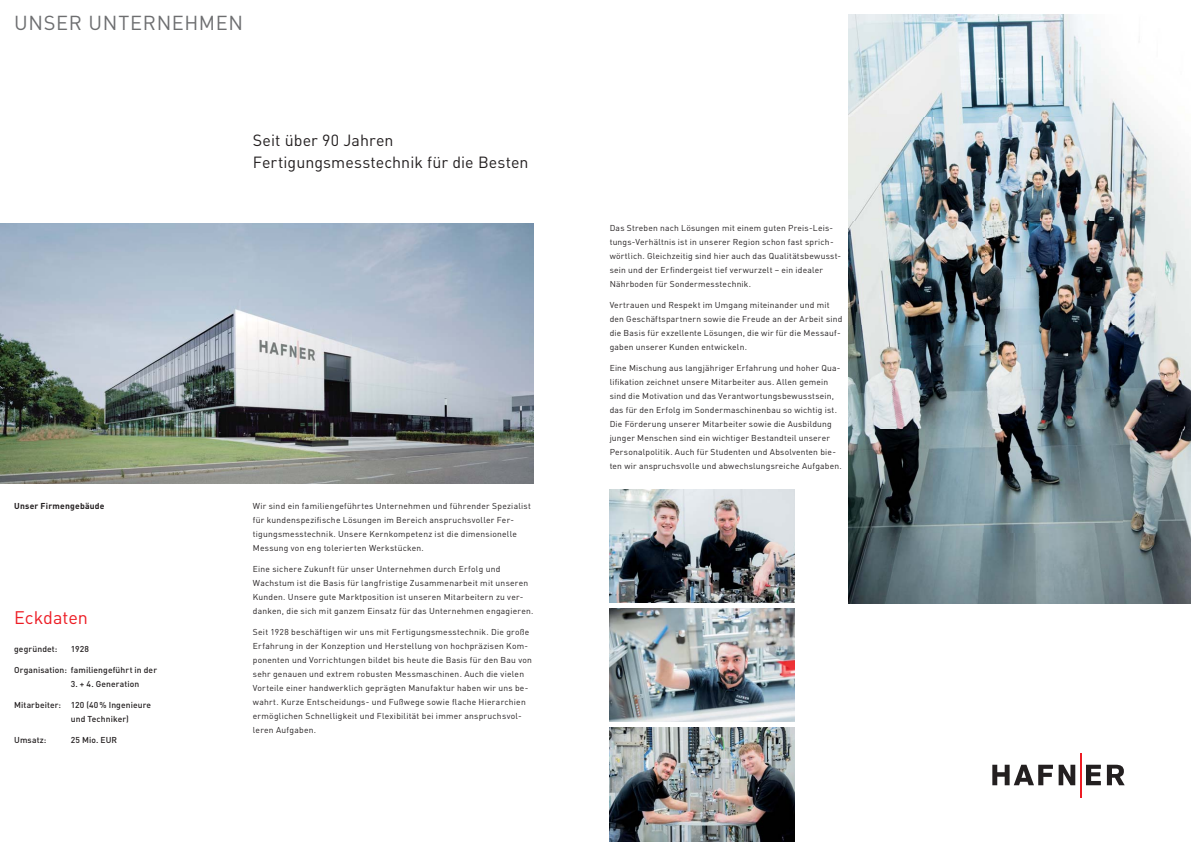
<style>
.page{position:relative;width:1191px;height:842px;background:#fff}
.page>*{position:absolute;margin:0;border:0;box-sizing:border-box;transform-origin:0 0}
.t1{font:20px "FFDIN";letter-spacing:.035em;color:#6d6e70}
.t2{font:18px "FFDIN";letter-spacing:-.005em;color:#ed1c24}
.t3{font:16px/22px "FFDIN";letter-spacing:.005em;color:#231f20}
.t4{font:8.5px/14px "FFDIN";letter-spacing:.025em;color:#231f20}
.t5{font:500 8.5px/14px "FFDIN";letter-spacing:.015em;color:#231f20}
.t6{font:700 8.5px "FFDIN";letter-spacing:.025em;color:#231f20}
</style>
<div class="page">
<svg style="left:992px;top:765px;width:83px;height:20px"></svg>
<svg style="left:1086px;top:765px;width:14px;height:20px"></svg>
<svg style="left:1106px;top:765px;width:18px;height:20px"></svg>
<hr style="left:1080px;top:753px;width:1px;height:44px;background:#ed1c24">
<img style="left:848px;top:14px;width:343px;height:589px">
<img style="left:609px;top:489px;width:186px;height:114px">
<img style="left:609px;top:609px;width:186px;height:113px">
<img style="left:609px;top:728px;width:186px;height:114px">
<img style="left:0;top:223px;width:533px;height:260px">
<h1 class="t1" style="left:14px;top:16px;width:230px">UNSER UNTERNEHMEN</h1>
<h3 class="t3" style="left:253px;top:131px;width:277px">Seit über 90 Jahren<br>Fertigungsmesstechnik für die Besten</h3>
<p class="t6" style="left:14px;top:503px;width:92px">Unser Firmengebäude</p>
<h2 class="t2" style="left:14px;top:611px;width:75px">Eckdaten</h2>
<p class="t5" style="left:14px;top:643px;width:45px">gegründet:</p>
<p class="t5" style="left:71px;top:643px;width:20px">1928</p>
<p class="t5" style="left:14px;top:664px;width:144px">Organisation: familiengeführt in der</p>
<p class="t5" style="left:71px;top:678px;width:70px">3. + 4. Generation</p>
<p class="t5" style="left:71px;top:699px;width:82px;text-indent:-57px">Mitarbeiter: 120 (40 % Ingenieure und Techniker)</p>
<p class="t5" style="left:14px;top:734px;width:34px">Umsatz:</p>
<p class="t5" style="left:71px;top:734px;width:48px">25 Mio. EUR</p>
<p class="t4" style="left:253px;top:500px;width:279px">Wir sind ein familiengeführtes Unternehmen und führender Spezialist für kundenspezifische Lösungen im Bereich anspruchsvoller Fer&shy;tigungsmesstechnik. Unsere Kernkompetenz ist die dimensionelle Messung von eng tolerierten Werkstücken.</p>
<p class="t4" style="left:253px;top:563px;width:282px">Eine sichere Zukunft für unser Unternehmen durch Erfolg und Wachstum ist die Basis für langfristige Zusammenarbeit mit unseren Kunden. Unsere gute Marktposition ist unseren Mitarbeitern zu ver&shy;danken, die sich mit ganzem Einsatz für das Unternehmen engagieren.</p>
<p class="t4" style="left:253px;top:626px;width:281px">Seit 1928 beschäftigen wir uns mit Fertigungsmesstechnik. Die große Erfahrung in der Konzeption und Herstellung von hochpräzisen Kom&shy;ponenten und Vorrichtungen bildet bis heute die Basis für den Bau von sehr genauen und extrem robusten Messmaschinen. Auch die vielen Vorteile einer handwerklich geprägten Manufaktur haben wir uns be&shy;wahrt. Kurze Entscheidungs- und Fußwege sowie flache Hierarchien ermöglichen Schnelligkeit und Flexibilität bei immer anspruchsvol&shy;leren Aufgaben.</p>
<p class="t4" style="left:609px;top:222px;width:233px">Das Streben nach Lösungen mit einem guten Preis-Leis&shy;tungs-Verhältnis ist in unserer Region schon fast sprich&shy;wörtlich. Gleichzeitig sind hier auch das Qualitätsbewusst&shy;sein und der Erfindergeist tief verwurzelt – ein idealer Nährboden für Sondermesstechnik.</p>
<p class="t4" style="left:609px;top:299px;width:234px">Vertrauen und Respekt im Umgang miteinander und mit den Geschäftspartnern sowie die Freude an der Arbeit sind die Basis für exzellente Lösungen, die wir für die Messauf&shy;gaben unserer Kunden entwickeln.</p>
<p class="t4" style="left:609px;top:362px;width:234px">Eine Mischung aus langjähriger Erfahrung und hoher Qua&shy;lifikation zeichnet unsere Mitarbeiter aus. Allen gemein sind die Motivation und das Verantwortungsbewusstsein, das für den Erfolg im Sondermaschinenbau so wichtig ist.<br>Die Förderung unserer Mitarbeiter sowie die Ausbildung junger Menschen sind ein wichtiger Bestandteil unserer Personalpolitik. Auch für Studenten und Absolventen bie&shy;ten wir anspruchsvolle und abwechslungsreiche Aufgaben.</p>
</div>
